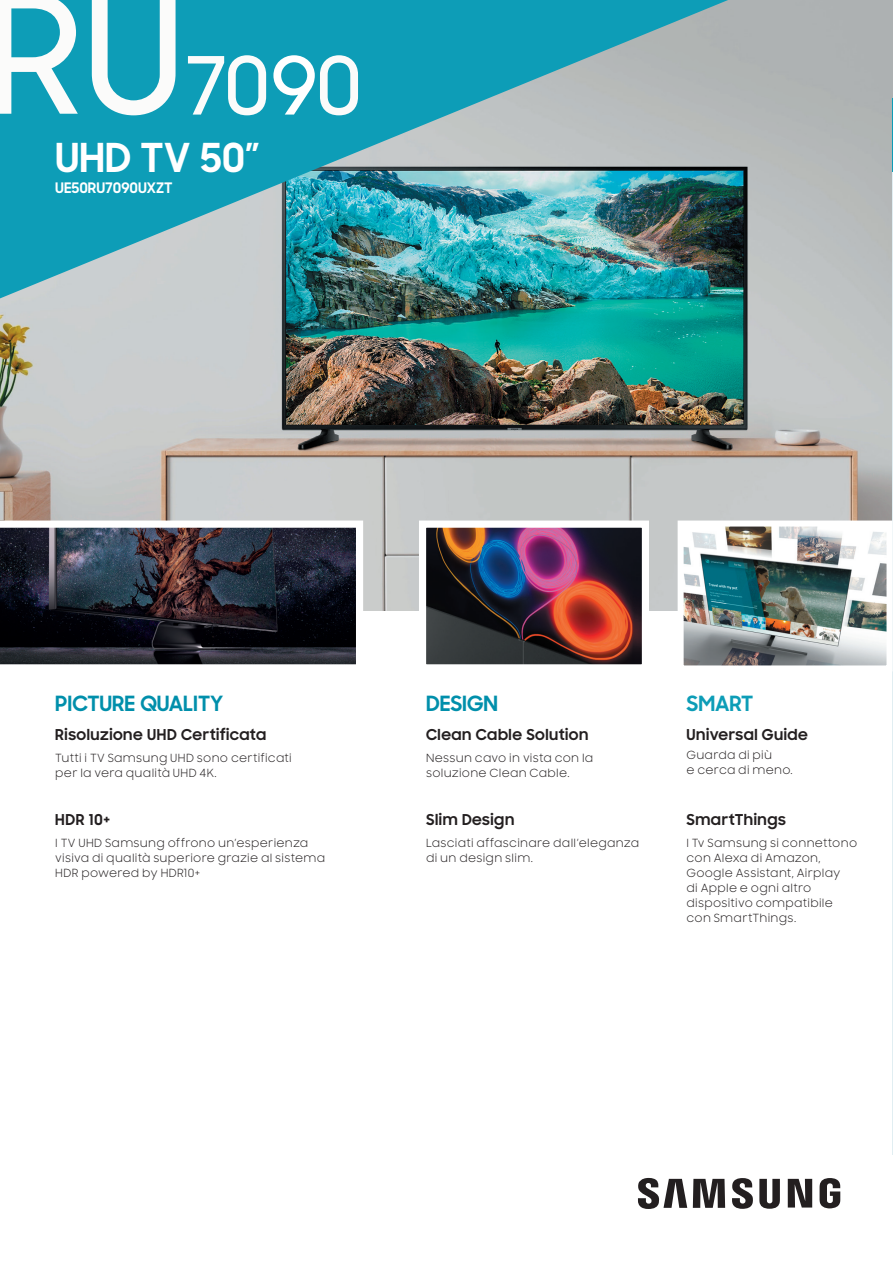
<style>
.page{position:relative;width:893px;height:1263px;background:#fff}
.page>*{position:absolute;margin:0;border:0;box-sizing:border-box;transform-origin:0 0}
.t1{font:700 39.9px "Samsung Sharp Sans";color:#fff}
.t2{font:700 21px "Samsung Sharp Sans";color:#008fab}
.t3{font:700 21px "Samsung Sharp Sans";color:#0d9db7}
.t4{font:700 15px "Samsung Sharp Sans";letter-spacing:.035em;color:#231f20}
.t5{font:700 14.55px "Samsung Sharp Sans";color:#fff}
.t6{font:11.25px/15px "Samsung Sharp Sans";letter-spacing:.025em;color:#231f20}
</style>
<div class="page">
<img style="left:0;top:0;width:893px;height:611px">
<hr style="left:892px;top:149px;width:1px;height:1005px;background:#e1eef2">
<svg style="left:638px;top:1178px;width:202px;height:31px"></svg>
<hr style="left:892px;top:98px;width:1px;height:74px;background:#0d9db7">
<img style="left:0;top:0;width:731px;height:332px">
<img style="left:685px;top:527px;width:200px;height:137px">
<div style="left:678px;top:520px;width:214px;height:151px;border:6px solid #fff"></div>
<img style="left:427px;top:528px;width:214px;height:135px">
<div style="left:419px;top:520px;width:230px;height:151px;border:7px solid #fff"></div>
<svg style="left:0;top:520px;width:363px;height:145px;background:#34353e"></svg>
<svg style="left:0;top:0;width:78px;height:114px"></svg>
<svg style="left:92px;top:0;width:84px;height:115px"></svg>
<svg style="left:188px;top:55px;width:78px;height:60px"></svg>
<svg style="left:273px;top:55px;width:85px;height:60px"></svg>
<h1 class="t1" style="left:55px;top:128px;width:206px">UHD TV 50”</h1>
<p class="t5" style="left:55px;top:177px;width:119px">UE50RU7090UXZT</p>
<h2 class="t2" style="left:55px;top:688px;width:170px">PICTURE QUALITY</h2>
<h2 class="t2" style="left:426px;top:688px;width:73px">DESIGN</h2>
<h2 class="t3" style="left:686px;top:688px;width:68px">SMART</h2>
<h3 class="t4" style="left:55px;top:723px;width:212px">Risoluzione UHD Certificata</h3>
<p class="t6" style="left:55px;top:750px;width:238px">Tutti i TV Samsung UHD sono certificati per la vera qualità UHD 4K.</p>
<h3 class="t4" style="left:55px;top:808px;width:56px">HDR 10+</h3>
<p class="t6" style="left:55px;top:835px;width:271px">I TV UHD Samsung offrono un’esperienza visiva di qualità superiore grazie al sistema<br>HDR powered by HDR10+</p>
<h3 class="t4" style="left:426px;top:723px;width:164px">Clean Cable Solution</h3>
<p class="t6" style="left:426px;top:750px;width:169px">Nessun cavo in vista con la soluzione Clean Cable.</p>
<h3 class="t4" style="left:426px;top:808px;width:90px">Slim Design</h3>
<p class="t6" style="left:426px;top:835px;width:215px">Lasciati affascinare dall’eleganza di un design slim.</p>
<h3 class="t4" style="left:686px;top:723px;width:123px">Universal Guide</h3>
<p class="t6" style="left:686px;top:747px;width:108px">Guarda di più<br>e cerca di meno.</p>
<h3 class="t4" style="left:686px;top:808px;width:101px">SmartThings</h3>
<p class="t6" style="left:686px;top:835px;width:172px">I Tv Samsung si connettono con Alexa di Amazon,<br>Google Assistant, Airplay<br>di Apple e ogni altro dispositivo compatibile con SmartThings.</p>
</div>
